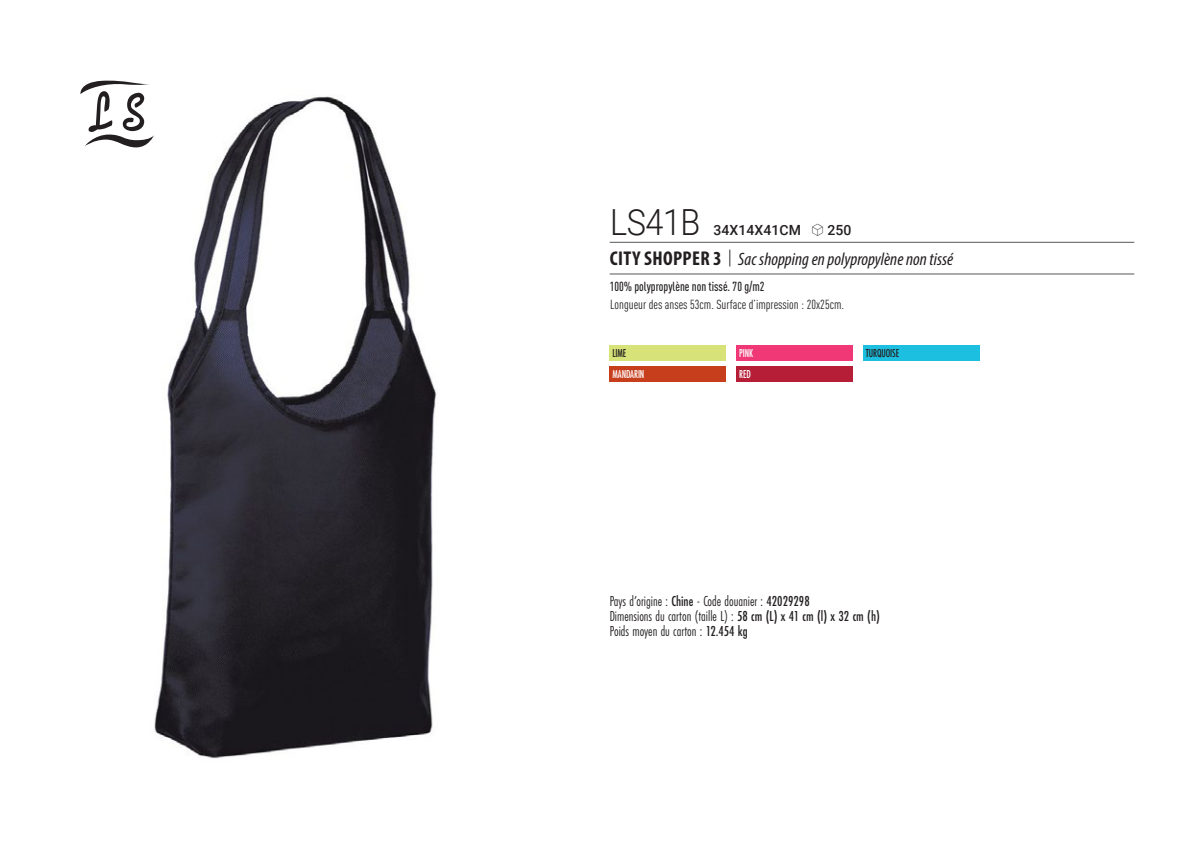
<style>
.page{position:relative;width:1191px;height:842px;background:#fff}
.page>*{position:absolute;margin:0;border:0;box-sizing:border-box;transform-origin:0 0}
.t1{font:300 36px "Roboto";letter-spacing:-.015em;color:#231f20;scale:.9 1}
.t2{font:italic 18px "Myriad Variable Concept";color:#231f20}
.t3{font:15px "Futura PT Cond";color:#231f20;scale:.95 1}
.t4{font:500 14px "Roboto";letter-spacing:.005em;color:#231f20}
.t5{font:condensed 13px "DIN Pro";color:#231f20}
.grammage_2020{font:500 condensed 13px "DIN Pro";color:#231f20;scale:.95 1}
.Coloris_nuancier_bla{font:500 12px "Futura PT Cond";letter-spacing:-.01em;color:#fff;scale:.9 1}
.Coloris_nuancier{font:500 12px "Futura PT Cond";letter-spacing:-.01em;color:#231f20;scale:.9 1}
.s1{font-family:"Linotype Shapeshifter";font-weight:400;font-size:16px}
.s2{font-family:"Myriad Pro";font-weight:700;font-style:normal;font-stretch:condensed;font-size:20px}
.s3{font-family:"Roboto Condensed";font-weight:300;font-style:normal;font-size:20px}
.s4{font-weight:500}
</style>
<div class="page">
<img style="left:132px;top:96px;width:305px;height:663px">
<svg style="left:80px;top:80px;width:74px;height:67px"></svg>
<div style="left:609px;top:345px;width:117px;height:16px;background:#d7e378"></div>
<div style="left:609px;top:367px;width:117px;height:15px;background:#c63e1c"></div>
<div style="left:736px;top:345px;width:116px;height:16px;background:#ef3875"></div>
<div style="left:736px;top:367px;width:116px;height:15px;background:#b61e37"></div>
<div style="left:863px;top:345px;width:116px;height:16px;background:#1cbfdf"></div>
<hr style="left:609px;top:242px;width:525px;height:1px;background:#57585a">
<hr style="left:609px;top:274px;width:525px;height:1px;background:#57585a">
<p class="t1" style="left:610px;top:197px;width:102px">LS41B</p>
<p class="t4" style="left:713px;top:220px;width:139px">34X14X41CM <span class="s1">S</span> 250</p>
<p class="t2" style="left:610px;top:249px;width:345px"><span class="s2">CITY SHOPPER 3</span> <span class="s3">|</span> Sac shopping en polypropylène non tissé</p>
<p class="grammage_2020" style="left:609px;top:277px;width:165px">100% polypropylène non tissé. 70 g/m2</p>
<p class="t5" style="left:610px;top:295px;width:235px">Longueur des anses 53cm. Surface d’impression : 20x25cm.</p>
<p class="Coloris_nuancier" style="left:612px;top:346px;width:17px">LIME</p>
<p class="Coloris_nuancier_bla" style="left:612px;top:367px;width:37px">MANDARIN</p>
<p class="Coloris_nuancier_bla" style="left:739px;top:346px;width:17px">PINK</p>
<p class="Coloris_nuancier_bla" style="left:739px;top:367px;width:15px">RED</p>
<p class="Coloris_nuancier" style="left:866px;top:346px;width:39px">TURQUOISE</p>
<p class="t3" style="left:609px;top:592px;width:212px">Pays d’origine : <span class="s4">Chine</span> - Code douanier : <span class="s4">42029298</span></p>
<p class="t3" style="left:609px;top:607px;width:286px">Dimensions du carton (taille L) : <span class="s4">58 cm (L) x 41 cm (l) x 32 cm (h)</span></p>
<p class="t3" style="left:609px;top:622px;width:147px">Poids moyen du carton : <span class="s4">12.454 kg</span></p>
</div>
